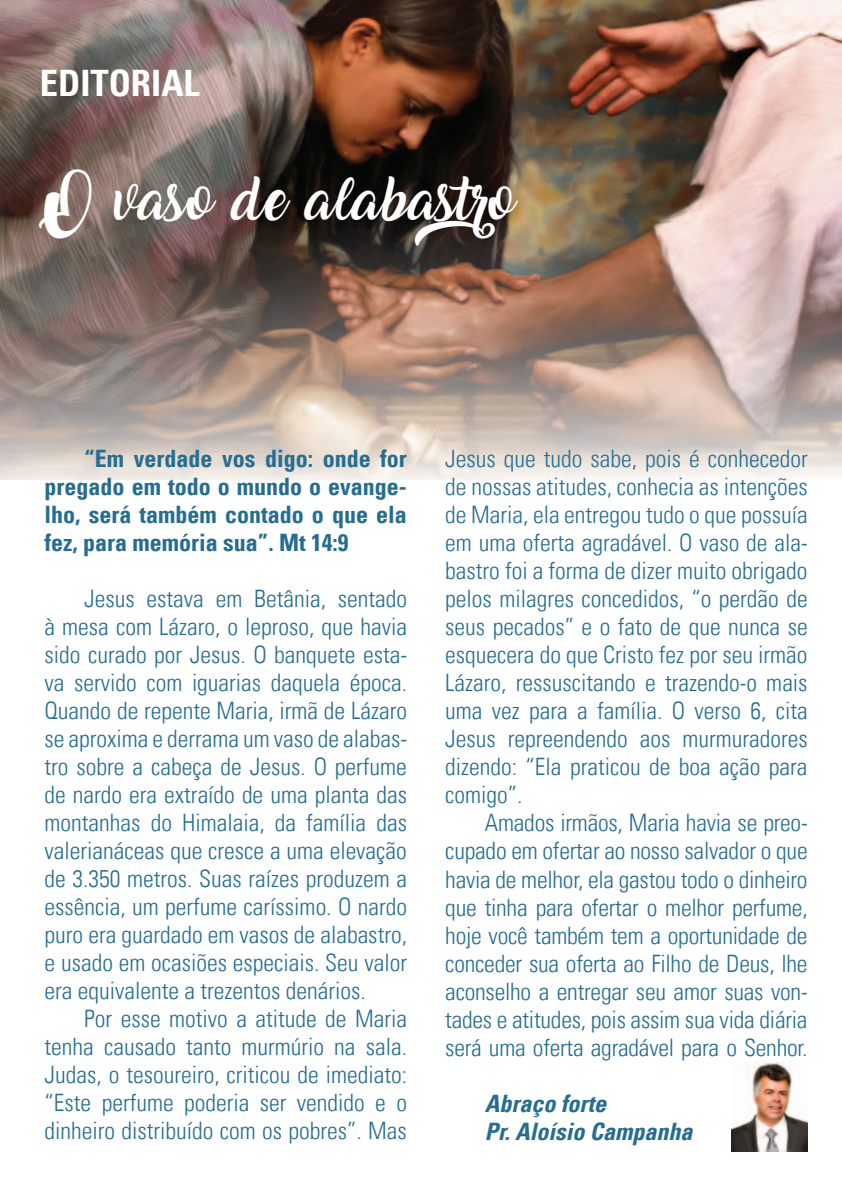
<style>
.page{position:relative;width:842px;height:1191px;background:#fff}
.page>*{position:absolute;margin:0;border:0;box-sizing:border-box;transform-origin:0 0}
.t1{font:38.8px "Amarillo";letter-spacing:.01em;color:#fff}
.t2{font:700 condensed 36.4px "Univers LT";color:#fff}
.t3{font:300 condensed 24px/28px "Univers LT";color:#276d90;text-align:justify}
.t4{font:700 condensed 24px/28px "Univers LT";color:#276d90;text-align:justify}
.t5{font:italic 700 condensed 24px/28px "Univers LT";color:#276d90}
</style>
<div class="page">
<img style="left:0;top:0;width:842px;height:479px">
<img style="left:731px;top:1061px;width:77px;height:90px">
<h2 class="t2" style="left:40px;top:61px;width:161px">EDITORIAL</h2>
<h1 class="t1" style="left:40px;top:184px;width:516px">O vaso de alabastro</h1>
<p class="t4" style="left:45px;top:444px;width:364px;text-indent:40px">“Em verdade vos digo: onde for pregado em todo o mundo o evange&shy;lho, será também contado o que ela fez, para memória sua”. Mt 14:9</p>
<p class="t3" style="left:45px;top:584px;width:364px;text-indent:40px">Jesus estava em Betânia, sentado à mesa com Lázaro, o leproso, que havia sido curado por Jesus. O banquete esta&shy;va servido com iguarias daquela época.<br>Quando de repente Maria, irmã de Lázaro se aproxima e derrama um vaso de alabas&shy;tro sobre a cabeça de Jesus. O perfume de nardo era extraído de uma planta das montanhas do Himalaia, da família das valerianáceas que cresce a uma elevação de 3.350 metros. Suas raízes produzem a essência, um perfume caríssimo. O nardo puro era guardado em vasos de alabastro, e usado em ocasiões especiais. Seu valor era equivalente a trezentos denários.</p>
<p class="t3" style="left:45px;top:1005px;width:364px;text-indent:40px">Por esse motivo a atitude de Maria tenha causado tanto murmúrio na sala.<br>Judas, o tesoureiro, criticou de imediato: “Este perfume poderia ser vendido e o dinheiro distribuído com os pobres”. Mas</p>
<p class="t3" style="left:445px;top:445px;width:364px">Jesus que tudo sabe, pois é conhecedor de nossas atitudes, conhecia as intenções de Maria, ela entregou tudo o que possuía em uma oferta agradável. O vaso de ala&shy;bastro foi a forma de dizer muito obrigado pelos milagres concedidos, “o perdão de seus pecados” e o fato de que nunca se esquecera do que Cristo fez por seu irmão Lázaro, ressuscitando e trazendo-o mais uma vez para a família. O verso 6, cita Jesus repreendendo aos murmuradores dizendo: “Ela praticou de boa ação para comigo”.</p>
<p class="t3" style="left:445px;top:809px;width:364px;text-indent:40px">Amados irmãos, Maria havia se preo&shy;cupado em ofertar ao nosso salvador o que havia de melhor, ela gastou todo o dinheiro que tinha para ofertar o melhor perfume, hoje você também tem a oportunidade de conceder sua oferta ao Filho de Deus, lhe aconselho a entregar seu amor suas von&shy;tades e atitudes, pois assim sua vida diária será uma oferta agradável para o Senhor.</p>
<p class="t5" style="left:485px;top:1089px;width:209px">Abraço forte<br>Pr. Aloísio Campanha</p>
</div>
